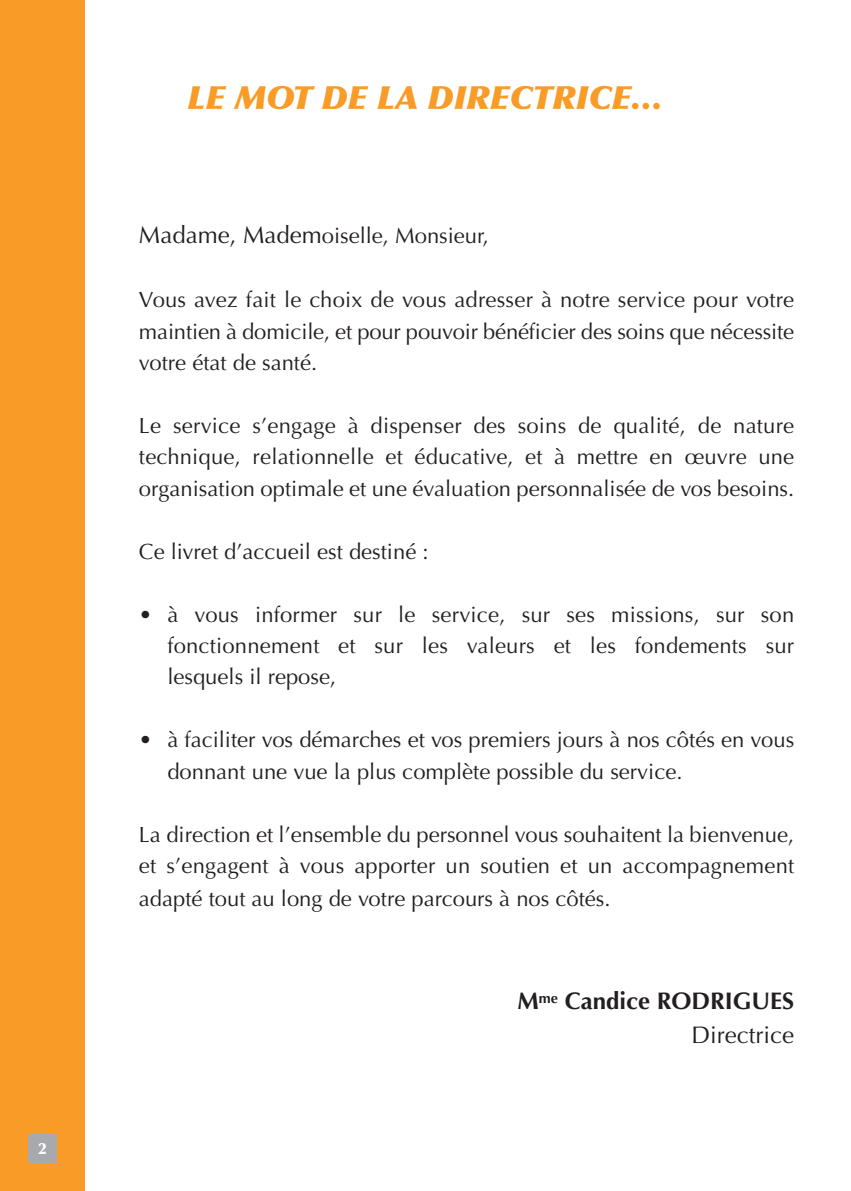
<style>
.page{position:relative;width:851px;height:1191px;background:#fff}
.page>*{position:absolute;margin:0;border:0;box-sizing:border-box;transform-origin:0 0}
.t1{font:italic 900 32px "Optima";color:#f89c27}
.t2{font:700 24px/34.2px "Optima";color:#231f20;text-align:right}
.t3{font:22px/31.4px "Optima";color:#231f20;text-align:justify}
.t4{font:900 16px "Optima";color:#fff}
.s1{font-size:24px}
.s2{font-weight:400}
</style>
<div class="page">
<div style="left:0;top:0;width:85px;height:1191px;background:#f89c27"></div>
<div style="left:28px;top:1134px;width:29px;height:28px;background:#a8a9ad"></div>
<p class="t4" style="left:39px;top:1141px;width:9px">2</p>
<h1 class="t1" style="left:187px;top:85px;width:477px">LE MOT DE LA DIRECTRICE…</h1>
<p class="t3" style="left:139px;top:221px;width:351px"><span class="s1">Madame, Madem</span>oiselle, Monsieur,</p>
<p class="t3" style="left:139px;top:284px;width:656px">Vous avez fait le choix de vous adresser à notre service pour votre maintien à domicile, et pour pouvoir bénéficier des soins que nécessite votre état de santé.</p>
<p class="t3" style="left:139px;top:410px;width:656px">Le service s’engage à dispenser des soins de qualité, de nature technique, relationnelle et éducative, et à mettre en œuvre une organisation optimale et une évaluation personnalisée de vos besoins.</p>
<p class="t3" style="left:139px;top:536px;width:291px">Ce livret d’accueil est destiné :</p>
<p class="t3" style="left:167px;top:599px;width:628px;text-indent:-28px">• à vous informer sur le service, sur ses missions, sur son fonctionnement et sur les valeurs et les fondements sur lesquels il repose,</p>
<p class="t3" style="left:167px;top:724px;width:628px;text-indent:-28px">• à faciliter vos démarches et vos premiers jours à nos côtés en vous donnant une vue la plus complète possible du service.</p>
<p class="t3" style="left:139px;top:818px;width:656px;line-height:32.4px">La direction et l’ensemble du personnel vous souhaitent la bienvenue, et s’engagent à vous apporter un soutien et un accompagnement adapté tout au long de votre parcours à nos côtés.</p>
<p class="t2" style="left:517px;top:984px;width:278px">M<sup>me</sup> Candice RODRIGUES<br><span class="s2">Directrice</span></p>
</div>
